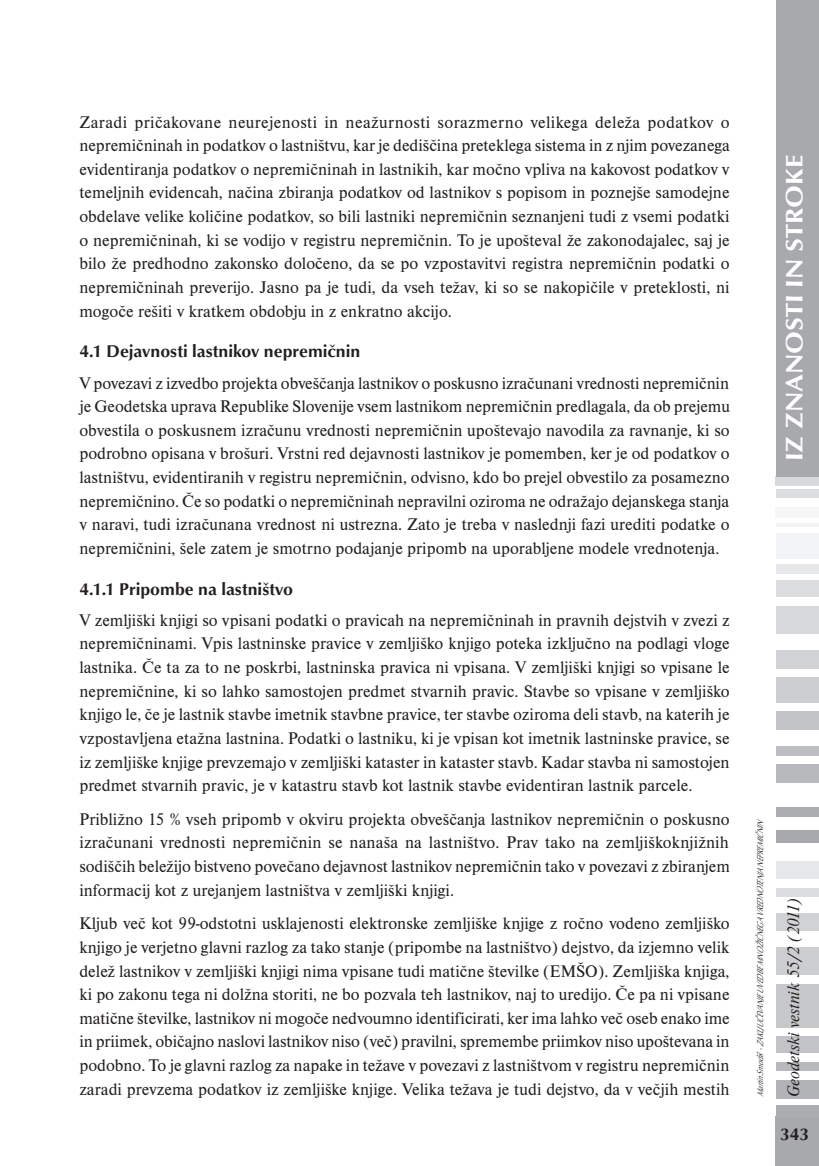
<style>
.page{position:relative;width:819px;height:1166px;background:#fff}
.page>*{position:absolute;margin:0;border:0;box-sizing:border-box;transform-origin:0 0}
.t1{font:500 24.5px "Optus TEE";color:#fff;scale:1.1 1}
.glavni_tekst{font:17.5px/23.6px "Nimbus Rom DEE";color:#231f20;text-align:justify}
.naslov_tekst_-_drugi{font:500 17.5px "Optus TEE";color:#231f20}
.t2{font:italic 17.5px "Nimbus Rom DEE";letter-spacing:-.015em;color:#231f20}
.TEKOCA_PAGINA{font:italic 8.75px "Optus TEE";color:#231f20;scale:.8 1}
</style>
<div class="page">
<div style="left:775px;top:1116px;width:44px;height:50px;background:#a8a9ad"></div>
<div style="left:775px;top:580px;width:44px;height:16px;background:#dcdddf"></div>
<div style="left:775px;top:606px;width:44px;height:27px;background:#d8d9db"></div>
<div style="left:775px;top:650px;width:44px;height:18px;background:#d1d2d4"></div>
<div style="left:775px;top:677px;width:44px;height:26px;background:#cdced0"></div>
<div style="left:775px;top:712px;width:44px;height:18px;background:#c2c3c6"></div>
<div style="left:775px;top:746px;width:44px;height:9px;background:#bcbdc0"></div>
<div style="left:775px;top:764px;width:44px;height:19px;background:#b8b9bc"></div>
<div style="left:775px;top:807px;width:44px;height:10px;background:#acadb1"></div>
<div style="left:775px;top:830px;width:44px;height:12px;background:#a8a9ad"></div>
<div style="left:775px;top:861px;width:44px;height:18px;background:#e6e7e9"></div>
<div style="left:775px;top:888px;width:44px;height:8px;background:#dcdddf"></div>
<div style="left:775px;top:913px;width:44px;height:18px;background:#d1d2d4"></div>
<div style="left:775px;top:947px;width:44px;height:28px;background:#cdced0"></div>
<div style="left:775px;top:984px;width:44px;height:44px;background:#c7c8ca"></div>
<div style="left:775px;top:1037px;width:44px;height:16px;background:#c2c3c6"></div>
<div style="left:775px;top:1062px;width:44px;height:9px;background:#b8b9bc"></div>
<div style="left:775px;top:1080px;width:44px;height:18px;background:#b2b3b7"></div>
<div style="left:775px;top:1105px;width:44px;height:12px;background:#acadb1"></div>
<div style="left:775px;top:476px;width:44px;height:9px;background:#d8d9db"></div>
<div style="left:775px;top:489px;width:44px;height:9px;background:#dcdddf"></div>
<div style="left:775px;top:507px;width:44px;height:11px;background:#f6f6f7"></div>
<div style="left:775px;top:533px;width:44px;height:26px;background:#f2f3f4"></div>
<div style="left:775px;top:564px;width:44px;height:9px;background:#e6e7e9"></div>
<hr style="left:775px;top:523px;width:44px;height:4px;background:#f2f3f4">
<div style="left:775px;top:0;width:44px;height:477px;background:#a8a9ad"></div>
<p class="glavni_tekst" style="left:79px;top:110px;width:652px">Zaradi pričakovane neurejenosti in neažurnosti sorazmerno velikega deleža podatkov o nepremičninah in podatkov o lastništvu, kar je dediščina preteklega sistema in z njim povezanega evidentiranja podatkov o nepremičninah in lastnikih, kar močno vpliva na kakovost podatkov v temeljnih evidencah, načina zbiranja podatkov od lastnikov s popisom in poznejše samodejne obdelave velike količine podatkov, so bili lastniki nepremičnin seznanjeni tudi z vsemi podatki o nepremičninah, ki se vodijo v registru nepremičnin. To je upošteval že zakonodajalec, saj je bilo že predhodno zakonsko določeno, da se po vzpostavitvi registra nepremičnin podatki o nepremičninah preverijo. Jasno pa je tudi, da vseh težav, ki so se nakopičile v preteklosti, ni mogoče rešiti v kratkem obdobju in z enkratno akcijo.</p>
<p class="naslov_tekst_-_drugi" style="left:79px;top:341px;width:282px">4.1 Dejavnosti lastnikov nepremičnin</p>
<p class="glavni_tekst" style="left:79px;top:371px;width:652px">V povezavi z izvedbo projekta obveščanja lastnikov o poskusno izračunani vrednosti nepremičnin je Geodetska uprava Republike Slovenije vsem lastnikom nepremičnin predlagala, da ob prejemu obvestila o poskusnem izračunu vrednosti nepremičnin upoštevajo navodila za ravnanje, ki so podrobno opisana v brošuri. Vrstni red dejavnosti lastnikov je pomemben, ker je od podatkov o lastništvu, evidentiranih v registru nepremičnin, odvisno, kdo bo prejel obvestilo za posamezno nepremičnino. Če so podatki o nepremičninah nepravilni oziroma ne odražajo dejanskega stanja v naravi, tudi izračunana vrednost ni ustrezna. Zato je treba v naslednji fazi urediti podatke o nepremičnini, šele zatem je smotrno podajanje pripomb na uporabljene modele vrednotenja.</p>
<p class="naslov_tekst_-_drugi" style="left:79px;top:578px;width:215px">4.1.1 Pripombe na lastništvo</p>
<p class="glavni_tekst" style="left:79px;top:608px;width:651px">V zemljiški knjigi so vpisani podatki o pravicah na nepremičninah in pravnih dejstvih v zvezi z nepremičninami. Vpis lastninske pravice v zemljiško knjigo poteka izključno na podlagi vloge lastnika. Če ta za to ne poskrbi, lastninska pravica ni vpisana. V zemljiški knjigi so vpisane le nepremičnine, ki so lahko samostojen predmet stvarnih pravic. Stavbe so vpisane v zemljiško knjigo le, če je lastnik stavbe imetnik stavbne pravice, ter stavbe oziroma deli stavb, na katerih je vzpostavljena etažna lastnina. Podatki o lastniku, ki je vpisan kot imetnik lastninske pravice, se iz zemljiške knjige prevzemajo v zemljiški kataster in kataster stavb. Kadar stavba ni samostojen predmet stvarnih pravic, je v katastru stavb kot lastnik stavbe evidentiran lastnik parcele.</p>
<p class="glavni_tekst" style="left:79px;top:807px;width:652px">Približno 15 % vseh pripomb v okviru projekta obveščanja lastnikov nepremičnin o poskusno izračunani vrednosti nepremičnin se nanaša na lastništvo. Prav tako na zemljiškoknjižnih sodiščih beležijo bistveno povečano dejavnost lastnikov nepremičnin tako v povezavi z zbiranjem informacij kot z urejanjem lastništva v zemljiški knjigi.</p>
<p class="glavni_tekst" style="left:79px;top:912px;width:652px">Kljub več kot 99-odstotni usklajenosti elektronske zemljiške knjige z ročno vodeno zemljiško knjigo je verjetno glavni razlog za tako stanje (pripombe na lastništvo) dejstvo, da izjemno velik delež lastnikov v zemljiški knjigi nima vpisane tudi matične številke (EMŠO). Zemljiška knjiga, ki po zakonu tega ni dolžna storiti, ne bo pozvala teh lastnikov, naj to uredijo. Če pa ni vpisane matične številke, lastnikov ni mogoče nedvoumno identificirati, ker ima lahko več oseb enako ime in priimek, običajno naslovi lastnikov niso (več) pravilni, spremembe priimkov niso upoštevana in podobno. To je glavni razlog za napake in težave v povezavi z lastništvom v registru nepremičnin zaradi prevzema podatkov iz zemljiške knjige. Velika težava je tudi dejstvo, da v večjih mestih</p>
<h1 class="t1" style="left:779px;top:461px;width:280px;rotate:-90deg">IZ ZNANOSTI IN STROKE</h1>
<p class="TEKOCA_PAGINA" style="left:754px;top:1097px;width:353px;rotate:-90deg">MartinSmodiš-ZAKLJUČEVANJEUVEDBEMNOŽIČNEGAVREDNOTENJANEPREMIČNIN</p>
<p class="t2" style="left:784px;top:1097px;width:201px;rotate:-90deg">Geodetski vestnik 55/2 (2011)</p>
<p class="naslov_tekst_-_drugi" style="left:780px;top:1123px;width:30px">343</p>
</div>
